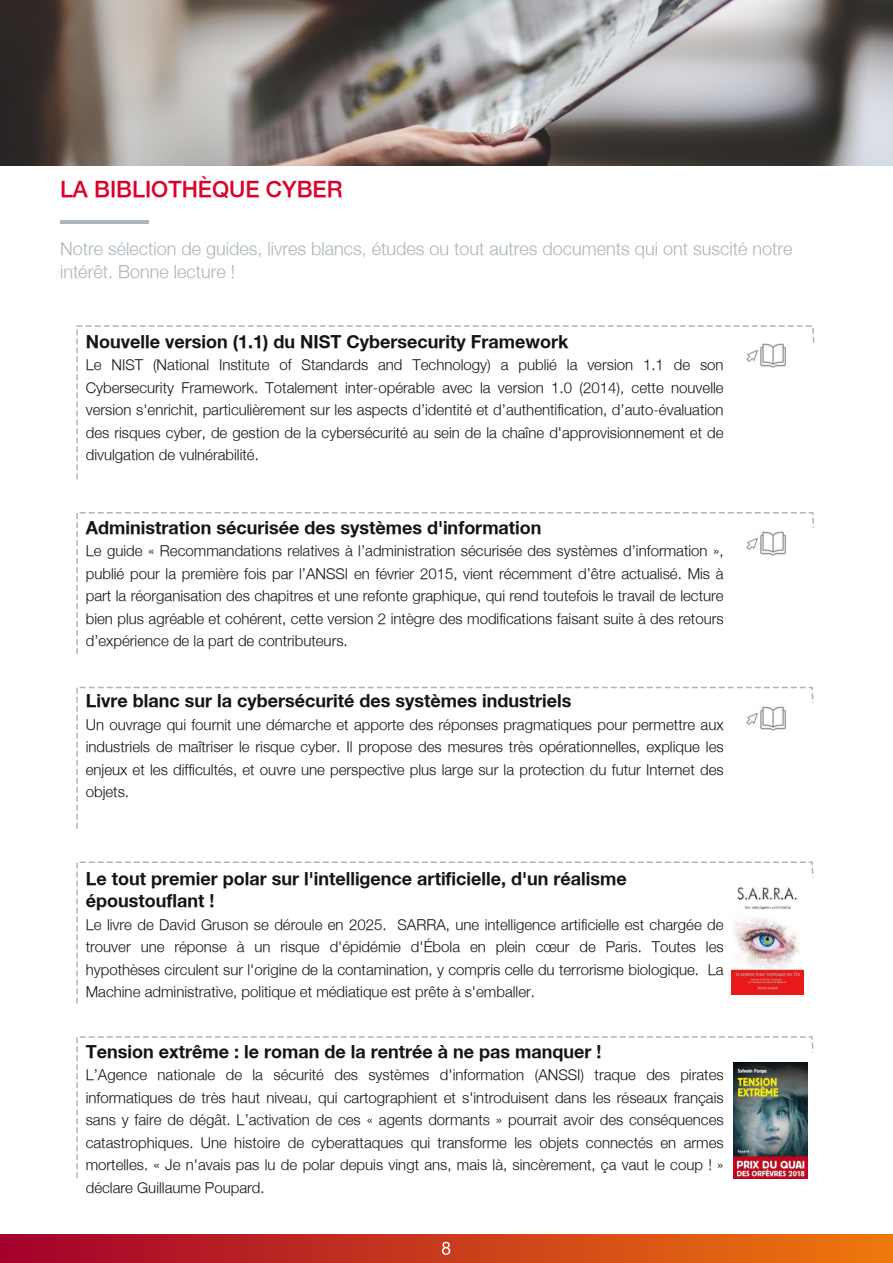
<style>
.page{position:relative;width:893px;height:1263px;background:#fff}
.page>*{position:absolute;margin:0;border:0;box-sizing:border-box;transform-origin:0 0}
.t1{font:500 22.5px "Helvetica Neue";color:#dc002a}
.t2{font:700 18px/22.5px "Helvetica Neue";color:#161413}
.t3{font:300 18px/22.5px "Helvetica Neue";color:#acb5bb}
.t4{font:300 15px/22.5px "Helvetica Neue";color:#161413;text-align:justify}
</style>
<div class="page">
<div style="left:0;top:1235px;width:893px;height:28px;background:linear-gradient(to right,#a3002c,#ee780c)"></div>
<svg style="left:76px;top:1036px;width:738px;height:143px"></svg>
<svg style="left:76px;top:861px;width:738px;height:143px"></svg>
<svg style="left:76px;top:686px;width:738px;height:143px"></svg>
<svg style="left:76px;top:325px;width:739px;height:155px"></svg>
<svg style="left:76px;top:512px;width:739px;height:142px"></svg>
<hr style="left:60px;top:220px;width:89px;height:4px;background:#acb5bb">
<img style="left:0;top:0;width:893px;height:165px">
<img style="left:733px;top:1062px;width:74px;height:116px">
<img style="left:746px;top:703px;width:43px;height:30px">
<img style="left:746px;top:527px;width:43px;height:30px">
<img style="left:746px;top:339px;width:43px;height:30px">
<img style="left:731px;top:878px;width:72px;height:116px">
<svg style="left:442px;top:1242px;width:8px;height:13px"></svg>
<h1 class="t1" style="left:60px;top:175px;width:284px">LA BIBLIOTHÈQUE CYBER</h1>
<p class="t3" style="left:60px;top:237px;width:734px">Notre sélection de guides, livres blancs, études ou tout autres documents qui ont suscité notre intérêt. Bonne lecture !</p>
<p class="t2" style="left:86px;top:330px;width:484px">Nouvelle version (1.1) du NIST Cybersecurity Framework</p>
<p class="t4" style="left:86px;top:353px;width:639px">Le NIST (National Institute of Standards and Technology) a publié la version 1.1 de son Cybersecurity Framework. Totalement inter‐opérable avec la version 1.0 (2014), cette nouvelle version s'enrichit, particulièrement sur les aspects d’identité et d’authentification, d’auto‐évaluation des risques cyber, de gestion de la cybersécurité au sein de la chaîne d'approvisionnement et de divulgation de vulnérabilité.</p>
<p class="t2" style="left:86px;top:516px;width:457px">Administration sécurisée des systèmes d'information</p>
<p class="t4" style="left:86px;top:539px;width:639px">Le guide « Recommandations relatives à l’administration sécurisée des systèmes d’information », publié pour la première fois par l’ANSSI en février 2015, vient récemment d’être actualisé. Mis à part la réorganisation des chapitres et une refonte graphique, qui rend toutefois le travail de lecture bien plus agréable et cohérent, cette version 2 intègre des modifications faisant suite à des retours d’expérience de la part de contributeurs.</p>
<p class="t2" style="left:86px;top:689px;width:487px">Livre blanc sur la cybersécurité des systèmes industriels</p>
<p class="t4" style="left:86px;top:713px;width:639px">Un ouvrage qui fournit une démarche et apporte des réponses pragmatiques pour permettre aux industriels de maîtriser le risque cyber. Il propose des mesures très opérationnelles, explique les enjeux et les difficultés, et ouvre une perspective plus large sur la protection du futur Internet des objets.</p>
<p class="t2" style="left:86px;top:866px;width:543px">Le tout premier polar sur l'intelligence artificielle, d'un réalisme époustouflant !</p>
<p class="t4" style="left:86px;top:913px;width:639px">Le livre de David Gruson se déroule en 2025. SARRA, une intelligence artificielle est chargée de trouver une réponse à un risque d'épidémie d'Ébola en plein cœur de Paris. Toutes les hypothèses circulent sur l'origine de la contamination, y compris celle du terrorisme biologique. La Machine administrative, politique et médiatique est prête à s'emballer.</p>
<p class="t2" style="left:86px;top:1040px;width:517px">Tension extrême : le roman de la rentrée à ne pas manquer !</p>
<p class="t4" style="left:86px;top:1063px;width:639px">L’Agence nationale de la sécurité des systèmes d'information (ANSSI) traque des pirates informatiques de très haut niveau, qui cartographient et s'introduisent dans les réseaux français sans y faire de dégât. L’activation de ces « agents dormants » pourrait avoir des conséquences catastrophiques. Une histoire de cyberattaques qui transforme les objets connectés en armes mortelles. « Je n'avais pas lu de polar depuis vingt ans, mais là, sincèrement, ça vaut le coup ! » déclare Guillaume Poupard.</p>
</div>
